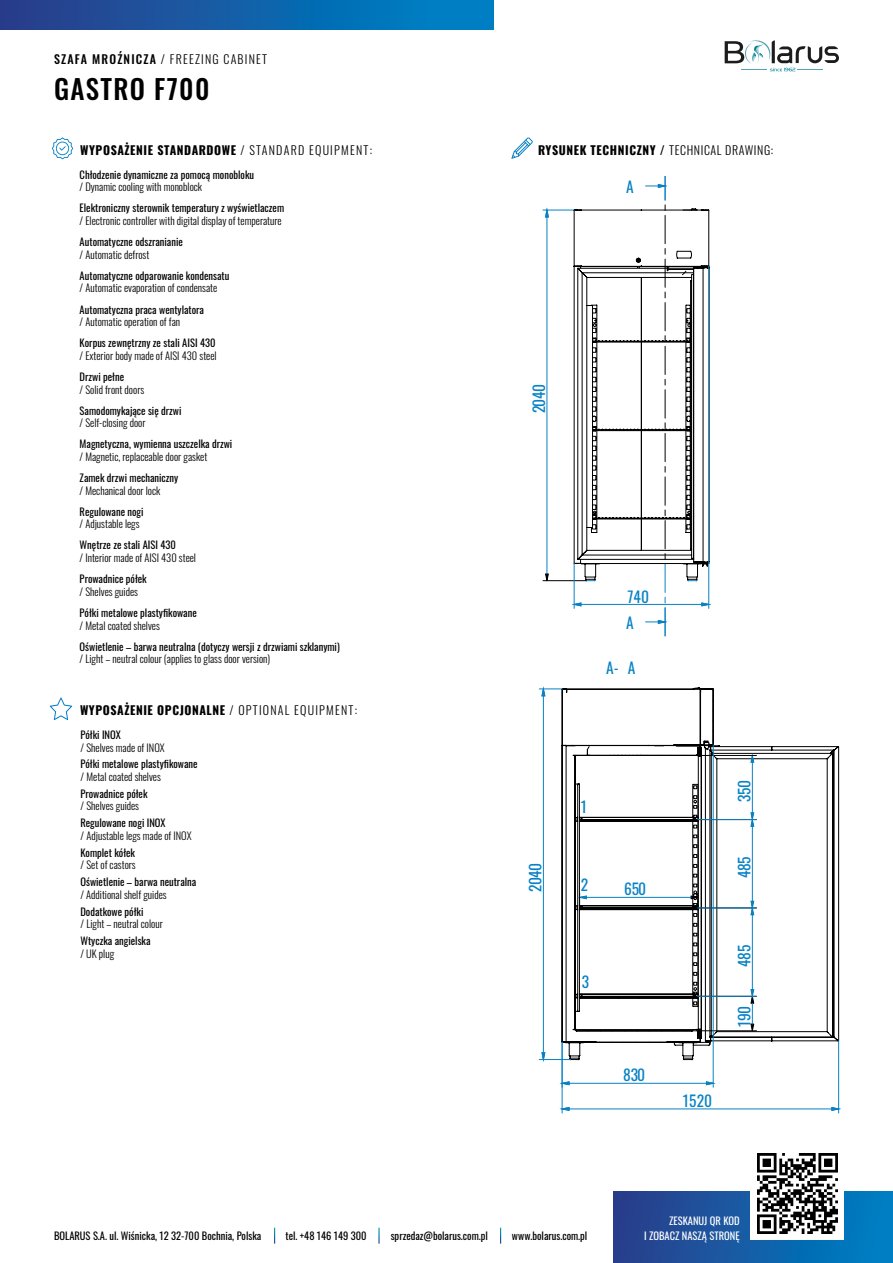
<style>
.page{position:relative;width:893px;height:1263px;background:#fff}
.page>*{position:absolute;margin:0;border:0;box-sizing:border-box;transform-origin:0 0}
.t1{font:500 27px "Oswald";letter-spacing:.05em;color:#000}
.t2{font:15.45px "Oswald";letter-spacing:-.03em;color:#0882c4}
.t3{font:700 12px "Oswald";letter-spacing:.05em;color:#000}
.t4{font:300 12px "Oswald";letter-spacing:.1em;color:#000}
.t5{font:10.5px "Oswald";color:#000}
.t6{font:300 10.5px "Oswald";color:#000}
.t7{font:10.5px/14.7px "Oswald";color:#fff;text-align:right}
.s1{font-weight:500}
.s2{font-weight:300}
</style>
<div class="page">
<div style="left:613px;top:1192px;width:280px;height:71px;background:linear-gradient(to right,#2c3c89,#0081c5)"></div>
<div style="left:0;top:0;width:493px;height:30px;background:linear-gradient(to right,#2b3c89,#0085c9)"></div>
<svg style="left:725px;top:40px;width:114px;height:31px"></svg>
<svg style="left:274px;top:1228px;width:1px;height:15px"></svg>
<svg style="left:378px;top:1228px;width:2px;height:15px"></svg>
<svg style="left:500px;top:1228px;width:1px;height:15px"></svg>
<div style="left:750px;top:1146px;width:94px;height:93px;background:#fff"></div>
<img style="left:757px;top:1153px;width:80px;height:80px">
<svg style="left:52px;top:137px;width:21px;height:22px"></svg>
<svg style="left:50px;top:697px;width:22px;height:23px"></svg>
<svg style="left:511px;top:137px;width:22px;height:22px"></svg>
<svg style="left:545px;top:207px;width:4px;height:18px"></svg>
<svg style="left:545px;top:573px;width:4px;height:9px"></svg>
<hr style="left:546px;top:217px;width:1px;height:357px;background:#0882c4">
<hr style="left:543px;top:210px;width:31px;height:1px;background:#0882c4">
<hr style="left:543px;top:580px;width:43px;height:1px;background:#000">
<svg style="left:570px;top:176px;width:141px;height:460px"></svg>
<hr style="left:581px;top:604px;width:121px;height:1px;background:#0882c4">
<hr style="left:574px;top:563px;width:1px;height:45px;background:#0882c4">
<hr style="left:708px;top:266px;width:1px;height:342px;background:#0882c4">
<svg style="left:538px;top:688px;width:5px;height:355px"></svg>
<svg style="left:710px;top:688px;width:129px;height:355px"></svg>
<svg style="left:565px;top:744px;width:146px;height:316px"></svg>
<svg style="left:561px;top:687px;width:149px;height:312px"></svg>
<hr style="left:586px;top:897px;width:105px;height:1px;background:#0882c4">
<svg style="left:575px;top:893px;width:12px;height:15px"></svg>
<svg style="left:690px;top:893px;width:12px;height:15px"></svg>
<hr style="left:692px;top:1030px;width:64px;height:1px;background:#000">
<svg style="left:750px;top:988px;width:5px;height:47px"></svg>
<hr style="left:752px;top:915px;width:1px;height:74px;background:#0882c4">
<hr style="left:698px;top:996px;width:58px;height:1px;background:#0882c4">
<svg style="left:750px;top:900px;width:5px;height:16px"></svg>
<hr style="left:752px;top:826px;width:1px;height:75px;background:#0882c4">
<hr style="left:698px;top:907px;width:58px;height:1px;background:#0882c4">
<svg style="left:750px;top:812px;width:5px;height:15px"></svg>
<svg style="left:750px;top:751px;width:5px;height:12px"></svg>
<hr style="left:752px;top:762px;width:1px;height:51px;background:#0882c4">
<hr style="left:698px;top:819px;width:58px;height:1px;background:#0882c4">
<hr style="left:637px;top:755px;width:119px;height:1px;background:#000">
<svg style="left:559px;top:1081px;width:11px;height:5px"></svg>
<svg style="left:705px;top:1081px;width:11px;height:5px"></svg>
<hr style="left:569px;top:1083px;width:137px;height:1px;background:#0882c4">
<hr style="left:713px;top:745px;width:1px;height:342px;background:#0882c4">
<svg style="left:559px;top:1106px;width:11px;height:5px"></svg>
<svg style="left:831px;top:1106px;width:10px;height:5px"></svg>
<hr style="left:569px;top:1108px;width:263px;height:1px;background:#0882c4">
<hr style="left:562px;top:1042px;width:1px;height:71px;background:#0882c4">
<hr style="left:838px;top:1041px;width:1px;height:72px;background:#0882c4">
<svg style="left:541px;top:1052px;width:5px;height:10px"></svg>
<hr style="left:543px;top:696px;width:1px;height:357px;background:#0882c4">
<svg style="left:539px;top:686px;width:23px;height:18px"></svg>
<hr style="left:539px;top:1059px;width:32px;height:1px;background:#0882c4">
<p class="t4" style="left:54px;top:49px;width:215px"><span class="s1">SZAFA MROŹNICZA</span> / FREEZING CABINET</p>
<h1 class="t1" style="left:54px;top:65px;width:157px">GASTRO F700</h1>
<p class="t3" style="left:80px;top:139px;width:293px">WYPOSAŻENIE STANDARDOWE <span class="s2">/ STANDARD EQUIPMENT:</span></p>
<p class="t5" style="left:80px;top:165px;width:176px">Chłodzenie dynamiczne za pomocą monobloku</p>
<p class="t6" style="left:80px;top:178px;width:124px">/ Dynamic cooling with monoblock</p>
<p class="t5" style="left:80px;top:199px;width:206px">Elektroniczny sterownik temperatury z wyświetlaczem</p>
<p class="t6" style="left:80px;top:211px;width:204px">/ Electronic controller with digital display of temperature</p>
<p class="t5" style="left:80px;top:232px;width:105px">Automatyczne odszranianie</p>
<p class="t6" style="left:80px;top:245px;width:71px">/ Automatic defrost</p>
<p class="t5" style="left:80px;top:266px;width:151px">Automatyczne odparowanie kondensatu</p>
<p class="t6" style="left:80px;top:279px;width:139px">/ Automatic evaporation of condensate</p>
<p class="t5" style="left:80px;top:300px;width:126px">Automatyczna praca wentylatora</p>
<p class="t6" style="left:80px;top:312px;width:102px">/ Automatic operation of fan</p>
<p class="t5" style="left:80px;top:334px;width:137px">Korpus zewnętrzny ze stali AISI 430</p>
<p class="t6" style="left:80px;top:346px;width:139px">/ Exterior body made of AISI 430 steel</p>
<p class="t5" style="left:80px;top:367px;width:46px">Drzwi pełne</p>
<p class="t6" style="left:80px;top:380px;width:66px">/ Solid front doors</p>
<p class="t5" style="left:80px;top:401px;width:103px">Samodomykające się drzwi</p>
<p class="t6" style="left:80px;top:414px;width:67px">/ Self-closing door</p>
<p class="t5" style="left:80px;top:435px;width:154px">Magnetyczna, wymienna uszczelka drzwi</p>
<p class="t6" style="left:80px;top:447px;width:129px">/ Magnetic, replaceable door gasket</p>
<p class="t5" style="left:80px;top:468px;width:100px">Zamek drzwi mechaniczny</p>
<p class="t6" style="left:80px;top:481px;width:82px">/ Mechanical door lock</p>
<p class="t5" style="left:80px;top:502px;width:65px">Regulowane nogi</p>
<p class="t6" style="left:80px;top:515px;width:61px">/ Adjustable legs</p>
<p class="t5" style="left:80px;top:536px;width:98px">Wnętrze ze stali AISI 430</p>
<p class="t6" style="left:80px;top:548px;width:118px">/ Interior made of AISI 430 steel</p>
<p class="t5" style="left:80px;top:570px;width:69px">Prowadnice półek</p>
<p class="t6" style="left:80px;top:582px;width:60px">/ Shelves guides</p>
<p class="t5" style="left:80px;top:603px;width:119px">Półki metalowe plastyfikowane</p>
<p class="t6" style="left:80px;top:616px;width:82px">/ Metal coated shelves</p>
<p class="t5" style="left:80px;top:637px;width:262px">Oświetlenie – barwa neutralna (dotyczy wersji z drzwiami szklanymi)</p>
<p class="t6" style="left:80px;top:650px;width:192px">/ Light – neutral colour (applies to glass door version)</p>
<p class="t3" style="left:80px;top:699px;width:278px">WYPOSAŻENIE OPCJONALNE <span class="s2">/ OPTIONAL EQUIPMENT:</span></p>
<p class="t5" style="left:80px;top:725px;width:42px">Półki INOX</p>
<p class="t6" style="left:80px;top:738px;width:86px">/ Shelves made of INOX</p>
<p class="t5" style="left:80px;top:755px;width:119px">Półki metalowe plastyfikowane</p>
<p class="t6" style="left:80px;top:767px;width:82px">/ Metal coated shelves</p>
<p class="t5" style="left:80px;top:784px;width:69px">Prowadnice półek</p>
<p class="t6" style="left:80px;top:797px;width:60px">/ Shelves guides</p>
<p class="t5" style="left:80px;top:814px;width:87px">Regulowane nogi INOX</p>
<p class="t6" style="left:80px;top:826px;width:113px">/ Adjustable legs made of INOX</p>
<p class="t5" style="left:80px;top:843px;width:56px">Komplet kółek</p>
<p class="t6" style="left:80px;top:856px;width:57px">/ Set of castors</p>
<p class="t5" style="left:80px;top:872px;width:117px">Oświetlenie – barwa neutralna</p>
<p class="t6" style="left:80px;top:885px;width:88px">/ Additional shelf guides</p>
<p class="t5" style="left:80px;top:902px;width:64px">Dodatkowe półki</p>
<p class="t6" style="left:80px;top:915px;width:84px">/ Light – neutral colour</p>
<p class="t5" style="left:80px;top:931px;width:72px">Wtyczka angielska</p>
<p class="t6" style="left:80px;top:944px;width:35px">/ UK plug</p>
<p class="t3" style="left:538px;top:139px;width:237px">RYSUNEK TECHNICZNY / <span class="s2">TECHNICAL DRAWING:</span></p>
<h2 class="t2" style="left:626px;top:173px;width:9px">A</h2>
<h2 class="t2" style="left:525px;top:413px;width:31px;rotate:-90deg">2040</h2>
<h2 class="t2" style="left:628px;top:582px;width:23px">740</h2>
<h2 class="t2" style="left:626px;top:609px;width:9px">A</h2>
<h2 class="t2" style="left:606px;top:654px;width:31px">A- A</h2>
<h2 class="t2" style="left:521px;top:892px;width:31px;rotate:-90deg">2040</h2>
<h2 class="t2" style="left:581px;top:793px;width:8px">1</h2>
<h2 class="t2" style="left:581px;top:871px;width:9px">2</h2>
<h2 class="t2" style="left:582px;top:968px;width:9px">3</h2>
<h2 class="t2" style="left:624px;top:875px;width:24px">650</h2>
<h2 class="t2" style="left:623px;top:1061px;width:24px">830</h2>
<h2 class="t2" style="left:730px;top:802px;width:24px;rotate:-90deg">350</h2>
<h2 class="t2" style="left:730px;top:878px;width:23px;rotate:-90deg">485</h2>
<h2 class="t2" style="left:730px;top:967px;width:23px;rotate:-90deg">485</h2>
<h2 class="t2" style="left:730px;top:1027px;width:23px;rotate:-90deg">190</h2>
<h2 class="t2" style="left:683px;top:1087px;width:31px">1520</h2>
<p class="t5" style="left:54px;top:1226px;width:209px">BOLARUS S.A. ul. Wiśnicka, 12 32-700 Bochnia, Polska</p>
<p class="t5" style="left:285px;top:1226px;width:83px">tel. +48 146 149 300</p>
<p class="t5" style="left:391px;top:1226px;width:99px">sprzedaz@bolarus.com.pl</p>
<p class="t5" style="left:512px;top:1226px;width:77px">www.bolarus.com.pl</p>
<p class="t7" style="left:644px;top:1212px;width:97px">ZESKANUJ QR KOD<br>I ZOBACZ NASZĄ STRONĘ</p>
</div>
